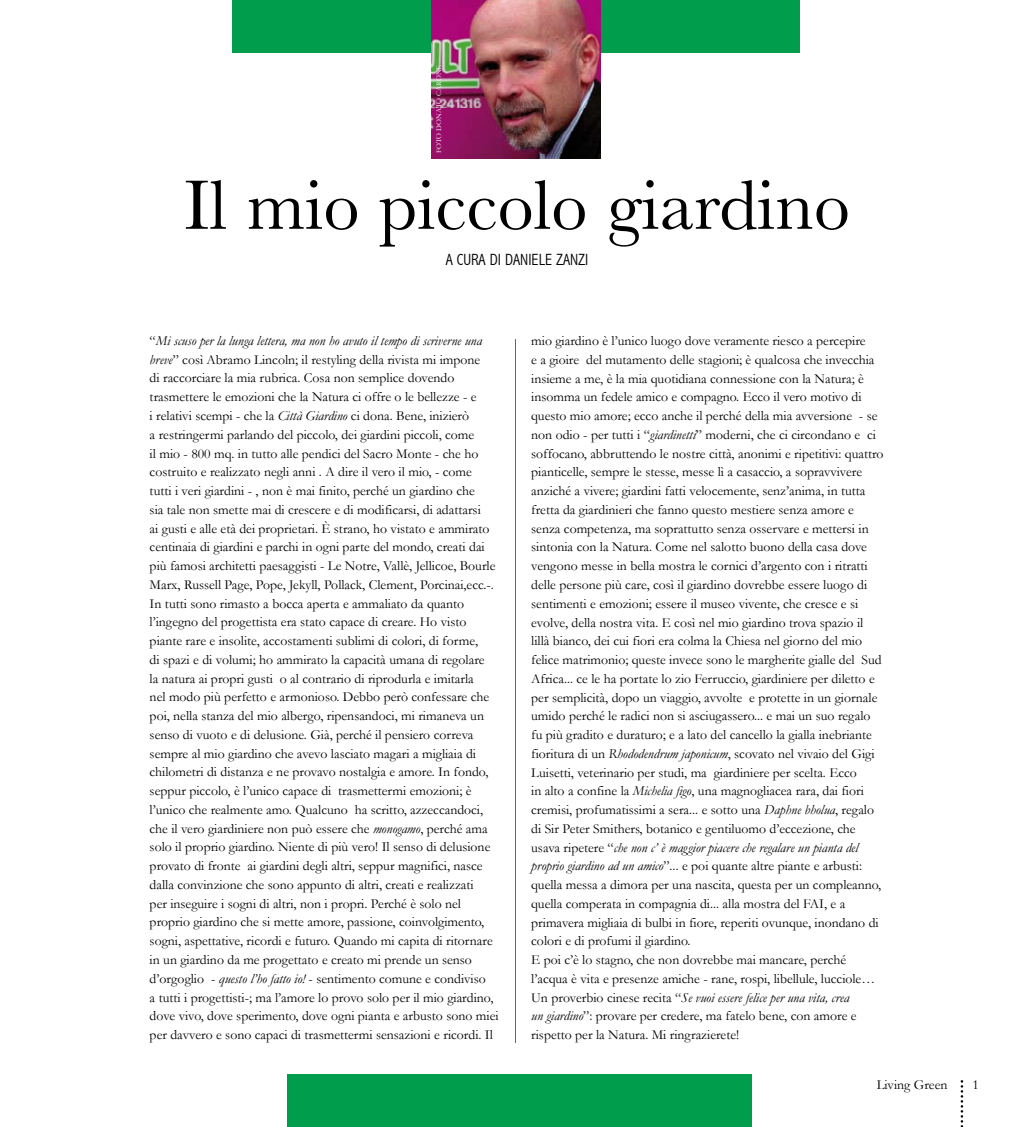
<style>
.page{position:relative;width:1032px;height:1127px;background:#fff}
.page>*{position:absolute;margin:0;border:0;box-sizing:border-box;transform-origin:0 0}
.t1{font:72.5px "Baskerville";color:#000}
.t2{font:300 condensed 16.25px "Abadi";color:#000}
.t3{font:13.75px/18.8px "Garamond";color:#000}
.t4{font:7.5px "Garamond";color:#fff}
.s1{font-style:italic}
</style>
<div class="page">
<svg style="left:960px;top:1080px;width:2px;height:47px"></svg>
<div style="left:287px;top:1074px;width:464px;height:53px;background:#009e4c"></div>
<hr style="left:514px;top:339px;width:1px;height:703px;background:#009e4c">
<div style="left:232px;top:1px;width:567px;height:52px;background:#009e4c"></div>
<img style="left:432px;top:1px;width:167px;height:157px">
<p class="t4" style="left:434px;top:153px;width:90px;rotate:-90deg">FOTO DONATO CARONE</p>
<h1 class="t1" style="left:184px;top:164px;width:667px">Il mio piccolo giardino</h1>
<p class="t2" style="left:445px;top:251px;width:144px">A CURA DI DANIELE ZANZI</p>
<p class="t3" style="left:150px;top:331px;width:350px">“<span class="s1">Mi scuso per la lunga lettera, ma non ho avuto il tempo di scriverne una breve</span>” così Abramo Lincoln; il restyling della rivista mi impone<br>di raccorciare la mia rubrica. Cosa non semplice dovendo trasmettere le emozioni che la Natura ci offre o le bellezze - e<br>i relativi scempi - che la <span class="s1">Città Giardino</span> ci dona. Bene, inizierò<br>a restringermi parlando del piccolo, dei giardini piccoli, come<br>il mio - 800 mq. in tutto alle pendici del Sacro Monte - che ho costruito e realizzato negli anni . A dire il vero il mio, - come<br>tutti i veri giardini - , non è mai finito, perché un giardino che<br>sia tale non smette mai di crescere e di modificarsi, di adattarsi<br>ai gusti e alle età dei proprietari. È strano, ho vistato e ammirato centinaia di giardini e parchi in ogni parte del mondo, creati dai più famosi architetti paesaggisti - Le Notre, Vallè, Jellicoe, Bourle Marx, Russell Page, Pope, Jekyll, Pollack, Clement, Porcinai,ecc.-.<br>In tutti sono rimasto a bocca aperta e ammaliato da quanto l’ingegno del progettista era stato capace di creare. Ho visto piante rare e insolite, accostamenti sublimi di colori, di forme,<br>di spazi e di volumi; ho ammirato la capacità umana di regolare<br>la natura ai propri gusti o al contrario di riprodurla e imitarla<br>nel modo più perfetto e armonioso. Debbo però confessare che poi, nella stanza del mio albergo, ripensandoci, mi rimaneva un senso di vuoto e di delusione. Già, perché il pensiero correva sempre al mio giardino che avevo lasciato magari a migliaia di chilometri di distanza e ne provavo nostalgia e amore. In fondo, seppur piccolo, è l’unico capace di trasmettermi emozioni; è l’unico che realmente amo. Qualcuno ha scritto, azzeccandoci, che il vero giardiniere non può essere che <span class="s1">monogamo</span>, perché ama solo il proprio giardino. Niente di più vero! Il senso di delusione provato di fronte ai giardini degli altri, seppur magnifici, nasce dalla convinzione che sono appunto di altri, creati e realizzati<br>per inseguire i sogni di altri, non i propri. Perché è solo nel proprio giardino che si mette amore, passione, coinvolgimento, sogni, aspettative, ricordi e futuro. Quando mi capita di ritornare in un giardino da me progettato e creato mi prende un senso d’orgoglio - <span class="s1">questo l’ho fatto io!</span> - sentimento comune e condiviso<br>a tutti i progettisti-; ma l’amore lo provo solo per il mio giardino, dove vivo, dove sperimento, dove ogni pianta e arbusto sono miei per davvero e sono capaci di trasmettermi sensazioni e ricordi. Il</p>
<p class="t3" style="left:531px;top:332px;width:354px">mio giardino è l’unico luogo dove veramente riesco a percepire<br>e a gioire del mutamento delle stagioni; è qualcosa che invecchia insieme a me, è la mia quotidiana connessione con la Natura; è insomma un fedele amico e compagno. Ecco il vero motivo di questo mio amore; ecco anche il perché della mia avversione - se non odio - per tutti i “<span class="s1">giardinetti</span>” moderni, che ci circondano e ci soffocano, abbruttendo le nostre città, anonimi e ripetitivi: quattro pianticelle, sempre le stesse, messe lì a casaccio, a sopravvivere anziché a vivere; giardini fatti velocemente, senz’anima, in tutta fretta da giardinieri che fanno questo mestiere senza amore e senza competenza, ma soprattutto senza osservare e mettersi in sintonia con la Natura. Come nel salotto buono della casa dove vengono messe in bella mostra le cornici d’argento con i ritratti delle persone più care, così il giardino dovrebbe essere luogo di sentimenti e emozioni; essere il museo vivente, che cresce e si evolve, della nostra vita. E così nel mio giardino trova spazio il lillà bianco, dei cui fiori era colma la Chiesa nel giorno del mio felice matrimonio; queste invece sono le margherite gialle del Sud Africa... ce le ha portate lo zio Ferruccio, giardiniere per diletto e per semplicità, dopo un viaggio, avvolte e protette in un giornale umido perché le radici non si asciugassero... e mai un suo regalo fu più gradito e duraturo; e a lato del cancello la gialla inebriante fioritura di un <span class="s1">Rhododendrum japonicum</span>, scovato nel vivaio del Gigi Luisetti, veterinario per studi, ma giardiniere per scelta. Ecco<br>in alto a confine la <span class="s1">Michelia figo</span>, una magnogliacea rara, dai fiori cremisi, profumatissimi a sera... e sotto una <span class="s1">Daphne bholua</span>, regalo di Sir Peter Smithers, botanico e gentiluomo d’eccezione, che usava ripetere “<span class="s1">che non c’ è maggior piacere che regalare un pianta del proprio giardino ad un amico</span>”... e poi quante altre piante e arbusti: quella messa a dimora per una nascita, questa per un compleanno, quella comperata in compagnia di... alla mostra del FAI, e a primavera migliaia di bulbi in fiore, reperiti ovunque, inondano di colori e di profumi il giardino.<br>E poi c’è lo stagno, che non dovrebbe mai mancare, perché l’acqua è vita e presenze amiche - rane, rospi, libellule, lucciole… Un proverbio cinese recita “<span class="s1">Se vuoi essere felice per una vita, crea<br>un giardino</span>”: provare per credere, ma fatelo bene, con amore e rispetto per la Natura. Mi ringrazierete!</p>
<p class="t3" style="left:876px;top:1075px;width:72px">Living Green</p>
<p class="t3" style="left:972px;top:1075px;width:8px">1</p>
</div>
